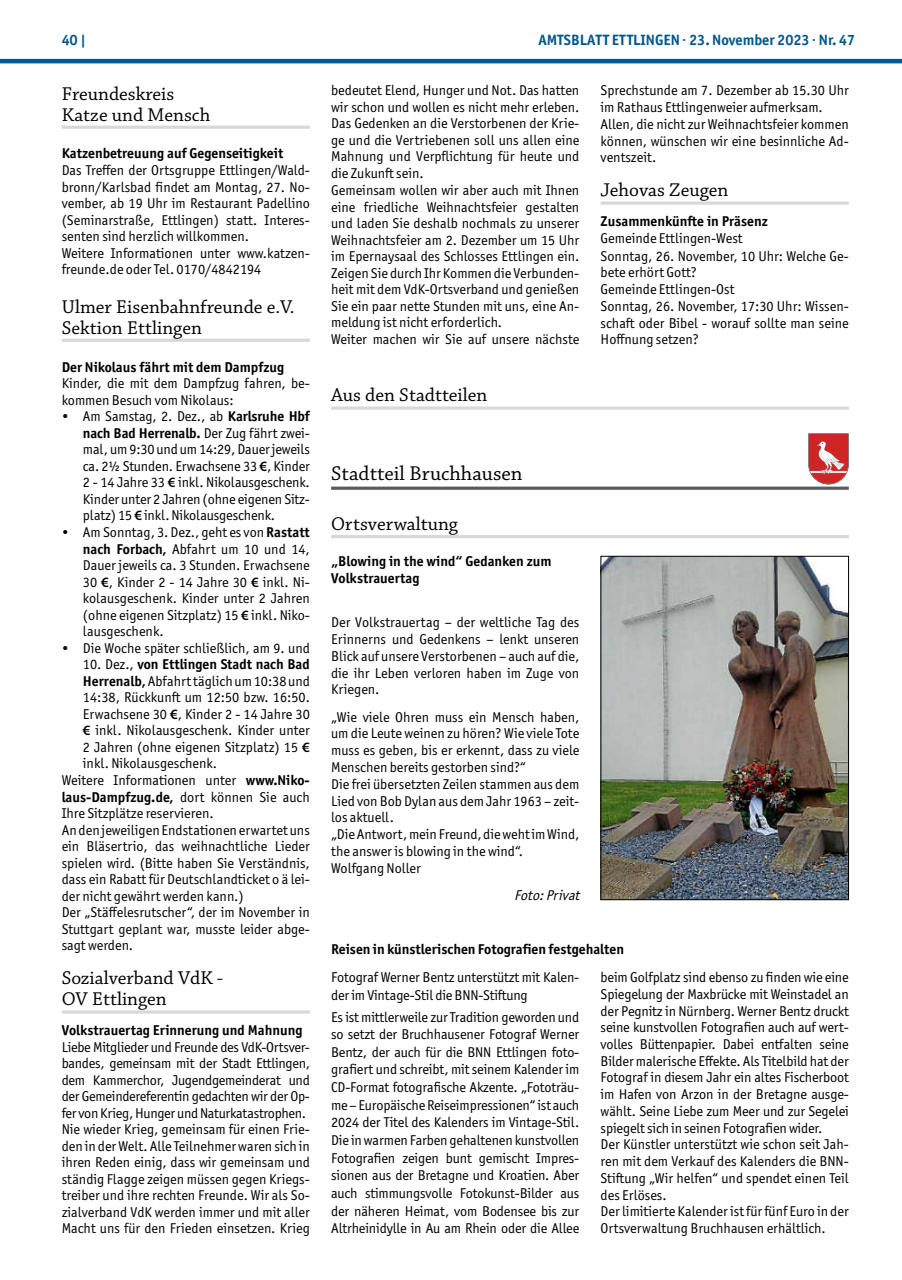
<style>
.page{position:relative;width:902px;height:1280px;background:#fff}
.page>*{position:absolute;margin:0;border:0;box-sizing:border-box;transform-origin:0 0}
.t1{font:21px "Chaparral Pro";color:#000}
.t2{font:19.5px/21px "Chaparral Pro";color:#000}
.t3{font:700 15px "Officina Sans ITC Pro";color:#00588b}
.t4{font:14.25px/16.8px "Officina Sans ITC Pro";color:#000}
.t5{font:700 14.25px/16.8px "Officina Sans ITC Pro";color:#000}
.t6{font:italic 14.25px "Officina Sans ITC Pro";color:#000}
.s1{font-weight:700}
.s2{font-family:"Myriad Pro";font-weight:600}
.s3{font-weight:400}
</style>
<div class="page">
<hr style="left:0;top:59px;width:901px;height:4px;background:#00588b">
<hr style="left:62px;top:126px;width:248px;height:3px;background:#d8d8d9">
<hr style="left:62px;top:339px;width:248px;height:3px;background:#d8d8d9">
<hr style="left:62px;top:1010px;width:248px;height:4px;background:#e0e0e1">
<hr style="left:600px;top:202px;width:248px;height:3px;background:#d8d8d9">
<hr style="left:331px;top:406px;width:517px;height:4px;background:#e0e0e1">
<hr style="left:331px;top:535px;width:517px;height:3px;background:#d8d8d9">
<hr style="left:331px;top:487px;width:517px;height:3px;background:#5c5b5b">
<svg style="left:808px;top:433px;width:40px;height:52px"></svg>
<img style="left:602px;top:558px;width:244px;height:340px">
<div style="left:600px;top:556px;width:248px;height:344px;border:1px solid #000"></div>
<p class="t3" style="left:62px;top:31px;width:26px">40 |</p>
<p class="t3" style="left:538px;top:31px;width:318px">AMTSBLATT ETTLINGEN · 23. November 2023 · Nr. 47</p>
<h2 class="t2" style="left:62px;top:84px;width:150px">Freundeskreis<br>Katze und Mensch</h2>
<p class="t5" style="left:62px;top:145px;width:223px">Katzenbetreuung auf Gegenseitigkeit</p>
<p class="t4" style="left:62px;top:162px;width:250px">Das Treffen der Ortsgruppe Ettlingen/Wald&shy;bronn/Karlsbad findet am Montag, 27. No&shy;vember, ab 19 Uhr im Restaurant Padellino (Seminarstraße, Ettlingen) statt. Interes&shy;senten sind herzlich willkommen.<br>Weitere Informationen unter www.katzen&shy;freunde.de oder Tel. 0170/4842194</p>
<h2 class="t2" style="left:62px;top:297px;width:234px">Ulmer Eisenbahnfreunde e.V.<br>Sektion Ettlingen</h2>
<p class="t5" style="left:62px;top:358px;width:224px">Der Nikolaus fährt mit dem Dampfzug</p>
<p class="t4" style="left:62px;top:375px;width:250px">Kinder, die mit dem Dampfzug fahren, be&shy;kommen Besuch vom Nikolaus:</p>
<p class="t4" style="left:83px;top:408px;width:228px;text-align:justify;text-indent:-21px">• Am Samstag, 2. Dez., ab <span class="s1">Karlsruhe Hbf nach Bad Herrenalb.</span> Der Zug fährt zwei&shy;mal, um 9:30 und um 14:29, Dauer jeweils ca. 2½ Stunden. Erwachsene 33 <span class="s2">€</span>, Kinder 2 - 14 Jahre 33 <span class="s2">€</span> inkl. Nikolausgeschenk.<br>Kinder unter 2 Jahren (ohne eigenen Sitz&shy;platz) 15 <span class="s2">€</span> inkl. Nikolausgeschenk.</p>
<p class="t4" style="left:83px;top:524px;width:228px;text-align:justify;text-indent:-21px">• Am Sonntag, 3. Dez., geht es von <span class="s1">Rastatt nach Forbach,</span> Abfahrt um 10 und 14, Dauer jeweils ca. 3 Stunden. Erwachsene 30 <span class="s2">€</span>, Kinder 2 - 14 Jahre 30 <span class="s2">€</span> inkl. Ni&shy;kolausgeschenk. Kinder unter 2 Jahren (ohne eigenen Sitzplatz) 15 <span class="s2">€</span> inkl. Niko&shy;lausgeschenk.</p>
<p class="t4" style="left:62px;top:639px;width:250px">• Die Woche später schließlich, am 9. und</p>
<p class="t5" style="left:83px;top:656px;width:228px"><span class="s3">10. Dez.,</span> von Ettlingen Stadt nach Bad</p>
<p class="t4" style="left:83px;top:672px;width:228px"><span class="s1">Herrenalb,</span> Abfahrt täglich um 10:38 und</p>
<p class="t4" style="left:83px;top:689px;width:228px">14:38, Rückkunft um 12:50 bzw. 16:50.</p>
<p class="t4" style="left:83px;top:705px;width:228px">Erwachsene 30 <span class="s2">€</span>, Kinder 2 - 14 Jahre 30</p>
<p class="t4" style="left:83px;top:722px;width:228px"><span class="s2">€</span> inkl. Nikolausgeschenk. Kinder unter</p>
<p class="t4" style="left:83px;top:738px;width:228px">2 Jahren (ohne eigenen Sitzplatz) 15 <span class="s2">€</span></p>
<p class="t4" style="left:83px;top:755px;width:136px">inkl. Nikolausgeschenk.</p>
<p class="t4" style="left:62px;top:772px;width:250px">Weitere Informationen unter <span class="s1">www.Niko-</span></p>
<p class="t5" style="left:62px;top:788px;width:250px">laus-Dampfzug.de, <span class="s3">dort können Sie auch</span></p>
<p class="t4" style="left:62px;top:805px;width:153px">Ihre Sitzplätze reservieren.</p>
<p class="t4" style="left:62px;top:821px;width:250px">An den jeweiligen Endstationen erwartet uns</p>
<p class="t4" style="left:62px;top:838px;width:250px">ein Bläsertrio, das weihnachtliche Lieder</p>
<p class="t4" style="left:62px;top:854px;width:250px">spielen wird. (Bitte haben Sie Verständnis,</p>
<p class="t4" style="left:62px;top:871px;width:250px">dass ein Rabatt für Deutschlandticket o ä lei-</p>
<p class="t4" style="left:62px;top:887px;width:183px">der nicht gewährt werden kann.)</p>
<p class="t4" style="left:62px;top:904px;width:250px">Der „Stäffelesrutscher“, der im November in</p>
<p class="t4" style="left:62px;top:921px;width:250px">Stuttgart geplant war, musste leider abge-</p>
<p class="t4" style="left:62px;top:937px;width:73px">sagt werden.</p>
<h2 class="t2" style="left:62px;top:968px;width:163px">Sozialverband VdK -<br>OV Ettlingen</h2>
<p class="t5" style="left:62px;top:1021px;width:242px">Volkstrauertag Erinnerung und Mahnung</p>
<p class="t4" style="left:62px;top:1038px;width:250px">Liebe Mitglieder und Freunde des VdK-Ortsver&shy;bandes, gemeinsam mit der Stadt Ettlingen, dem Kammerchor, Jugendgemeinderat und der Gemeindereferentin gedachten wir der Op&shy;fer von Krieg, Hunger und Naturkatastrophen.<br>Nie wieder Krieg, gemeinsam für einen Frie&shy;den in der Welt. Alle Teilnehmer waren sich in ihren Reden einig, dass wir gemeinsam und ständig Flagge zeigen müssen gegen Kriegs&shy;treiber und ihre rechten Freunde. Wir als So&shy;zialverband VdK werden immer und mit aller Macht uns für den Frieden einsetzen. Krieg</p>
<p class="t4" style="left:331px;top:82px;width:250px">bedeutet Elend, Hunger und Not. Das hatten wir schon und wollen es nicht mehr erleben.<br>Das Gedenken an die Verstorbenen der Krie&shy;ge und die Vertriebenen soll uns allen eine Mahnung und Verpflichtung für heute und die Zukunft sein.<br>Gemeinsam wollen wir aber auch mit Ihnen eine friedliche Weihnachtsfeier gestalten und laden Sie deshalb nochmals zu unserer Weihnachtsfeier am 2. Dezember um 15 Uhr im Epernaysaal des Schlosses Ettlingen ein.<br>Zeigen Sie durch Ihr Kommen die Verbunden&shy;heit mit dem VdK-Ortsverband und genießen Sie ein paar nette Stunden mit uns, eine An&shy;meldung ist nicht erforderlich.<br>Weiter machen wir Sie auf unsere nächste</p>
<p class="t4" style="left:600px;top:82px;width:250px">Sprechstunde am 7. Dezember ab 15.30 Uhr im Rathaus Ettlingenweier aufmerksam.<br>Allen, die nicht zur Weihnachtsfeier kommen können, wünschen wir eine besinnliche Ad&shy;ventszeit.</p>
<h2 class="t2" style="left:600px;top:181px;width:129px">Jehovas Zeugen</h2>
<p class="t5" style="left:600px;top:213px;width:169px">Zusammenkünfte in Präsenz</p>
<p class="t4" style="left:600px;top:230px;width:250px">Gemeinde Ettlingen-West<br>Sonntag, 26. November, 10 Uhr: Welche Ge&shy;bete erhört Gott?<br>Gemeinde Ettlingen-Ost<br>Sonntag, 26. November, 17:30 Uhr: Wissen&shy;schaft oder Bibel - worauf sollte man seine<br>Hoffnung setzen?</p>
<h2 class="t2" style="left:331px;top:385px;width:158px">Aus den Stadtteilen</h2>
<h1 class="t1" style="left:331px;top:462px;width:193px">Stadtteil Bruchhausen</h1>
<h2 class="t2" style="left:331px;top:514px;width:128px">Ortsverwaltung</h2>
<p class="t5" style="left:331px;top:553px;width:222px">„Blowing in the wind“ Gedanken zum<br>Volkstrauertag</p>
<p class="t4" style="left:331px;top:614px;width:250px;text-align:justify">Der Volkstrauertag – der weltliche Tag des Erinnerns und Gedenkens – lenkt unseren Blick auf unsere Verstorbenen – auch auf die, die ihr Leben verloren haben im Zuge von Kriegen.</p>
<p class="t4" style="left:331px;top:708px;width:250px">„Wie viele Ohren muss ein Mensch haben, um die Leute weinen zu hören? Wie viele Tote muss es geben, bis er erkennt, dass zu viele Menschen bereits gestorben sind?“<br>Die frei übersetzten Zeilen stammen aus dem Lied von Bob Dylan aus dem Jahr 1963 – zeit&shy;los aktuell.<br>„Die Antwort, mein Freund, die weht im Wind, the answer is blowing in the wind“.<br>Wolfgang Noller</p>
<p class="t6" style="left:514px;top:887px;width:71px">Foto:Privat</p>
<p class="t5" style="left:331px;top:941px;width:294px">Reisen in künstlerischen Fotografien festgehalten</p>
<p class="t4" style="left:331px;top:968px;width:250px;line-height:17.7px">Fotograf Werner Bentz unterstützt mit Kalen&shy;der im Vintage-Stil die BNN-Stiftung</p>
<p class="t4" style="left:331px;top:1008px;width:250px;line-height:17.7px;text-align:justify">Es ist mittlerweile zur Tradition geworden und so setzt der Bruchhausener Fotograf Werner Bentz, der auch für die BNN Ettlingen foto&shy;grafiert und schreibt, mit seinem Kalender im CD-Format fotografische Akzente. „Fototräu&shy;me – Europäische Reiseimpressionen“ ist auch 2024 der Titel des Kalenders im Vintage-Stil.<br>Die in warmen Farben gehaltenen kunstvollen Fotografien zeigen bunt gemischt Impres&shy;sionen aus der Bretagne und Kroatien. Aber auch stimmungsvolle Fotokunst-Bilder aus der näheren Heimat, vom Bodensee bis zur Altrheinidylle in Au am Rhein oder die Allee</p>
<p class="t4" style="left:600px;top:969px;width:250px">beim Golfplatz sind ebenso zu finden wie eine Spiegelung der Maxbrücke mit Weinstadel an der Pegnitz in Nürnberg. Werner Bentz druckt seine kunstvollen Fotografien auch auf wert&shy;volles Büttenpapier. Dabei entfalten seine Bilder malerische Effekte. Als Titelbild hat der Fotograf in diesem Jahr ein altes Fischerboot im Hafen von Arzon in der Bretagne ausge&shy;wählt. Seine Liebe zum Meer und zur Segelei spiegelt sich in seinen Fotografien wider.<br>Der Künstler unterstützt wie schon seit Jah&shy;ren mit dem Verkauf des Kalenders die BNN-Stiftung „Wir helfen“ und spendet einen Teil des Erlöses.<br>Der limitierte Kalender ist für fünf Euro in der Ortsverwaltung Bruchhausen erhältlich.</p>
</div>
